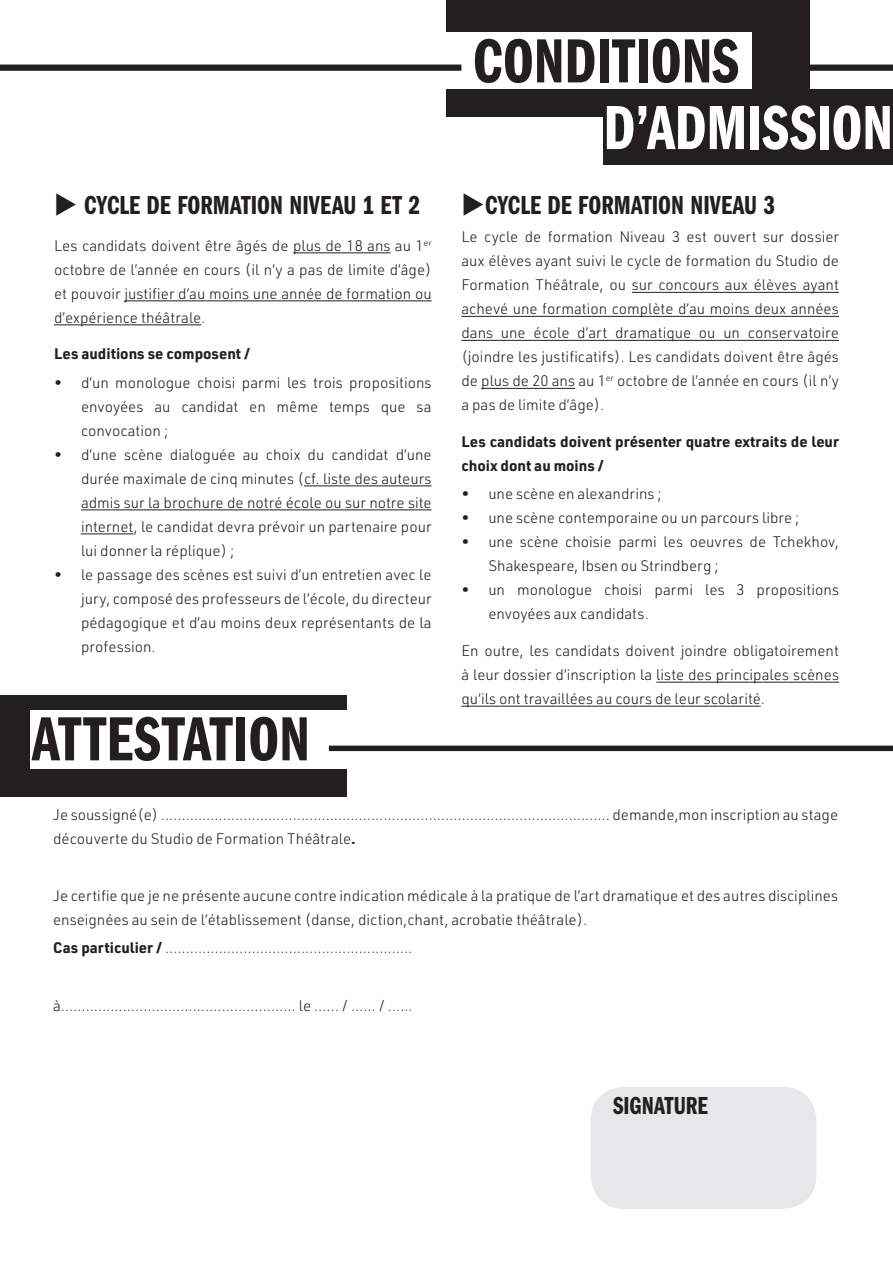
<style>
.page{position:relative;width:893px;height:1263px;background:#fff}
.page>*{position:absolute;margin:0;border:0;box-sizing:border-box;transform-origin:0 0}
.t1{font:64.5px "Franklin Gothic URW Com Dem";color:#231f20}
.t2{font:64.5px "Franklin Gothic URW Com Dem";color:#fff}
.sous_titre{font:27px "Franklin Gothic URW Com Dem";color:#231f20}
.corps_de_texte{font:27px "Franklin Gothic URW Com Dem";color:#231f20}
.sous_titre-2{font:25.5px "Franklin Gothic URW Com Dem";color:#231f20}
.corps_de_texte-2{font:300 15px/24px "URWDIN";color:#231f20;text-align:justify}
.corps_de_texte-3{font:700 15px/24px "URWDIN";color:#231f20}
.s1{font-weight:700}
</style>
<div class="page">
<div style="left:591px;top:1087px;width:225px;height:122px;background:#e6e7e9;border-radius:34px"></div>
<hr style="left:293px;top:252px;width:97px;height:1px;background:#231f20">
<hr style="left:124px;top:300px;width:308px;height:1px;background:#231f20">
<hr style="left:54px;top:324px;width:147px;height:1px;background:#231f20">
<hr style="left:304px;top:485px;width:128px;height:1px;background:#231f20">
<hr style="left:81px;top:509px;width:351px;height:1px;background:#231f20">
<hr style="left:81px;top:533px;width:53px;height:1px;background:#231f20">
<hr style="left:632px;top:292px;width:207px;height:1px;background:#231f20">
<hr style="left:461px;top:316px;width:378px;height:1px;background:#231f20">
<hr style="left:461px;top:340px;width:378px;height:1px;background:#231f20">
<hr style="left:481px;top:388px;width:94px;height:1px;background:#231f20">
<hr style="left:656px;top:682px;width:183px;height:1px;background:#231f20">
<hr style="left:461px;top:706px;width:300px;height:1px;background:#231f20">
<div style="left:446px;top:0;width:350px;height:31px;background:#231f20"></div>
<div style="left:752px;top:0;width:58px;height:118px;background:#231f20"></div>
<div style="left:446px;top:90px;width:447px;height:27px;background:#231f20"></div>
<div style="left:604px;top:91px;width:289px;height:73px;background:#231f20"></div>
<div style="left:0;top:65px;width:461px;height:6px;background:#231f20"></div>
<div style="left:329px;top:746px;width:564px;height:5px;background:#231f20"></div>
<div style="left:780px;top:65px;width:113px;height:6px;background:#231f20"></div>
<div style="left:0;top:695px;width:346px;height:14px;background:#231f20"></div>
<div style="left:0;top:696px;width:30px;height:93px;background:#231f20"></div>
<div style="left:0;top:769px;width:346px;height:28px;background:#231f20"></div>
<p class="t1" style="left:473px;top:16px;width:267px">CONDITIONS</p>
<p class="sous_titre" style="left:54px;top:186px;width:367px">◆ CYCLE DE FORMATION NIVEAU 1 ET 2</p>
<p class="corps_de_texte-2" style="left:54px;top:233px;width:379px">Les candidats doivent être âgés de plus de 18 ans au 1<sup>er </sup>octobre de l’année en cours (il n’y a pas de limite d’âge) et pouvoir justifier d’au moins une année de formation ou d’expérience théâtrale.</p>
<p class="corps_de_texte-3" style="left:54px;top:341px;width:198px">Les auditions se composent /</p>
<p class="corps_de_texte-2" style="left:81px;top:370px;width:352px;text-indent:-27px">• d’un monologue choisi parmi les trois propositions envoyées au candidat en même temps que sa convocation ;</p>
<p class="corps_de_texte-2" style="left:81px;top:442px;width:352px;text-indent:-27px">• d’une scène dialoguée au choix du candidat d’une durée maximale de cinq minutes (cf. liste des auteurs admis sur la brochure de notré école ou sur notre site internet, le candidat devra prévoir un partenaire pour lui donner la réplique) ;</p>
<p class="corps_de_texte-2" style="left:81px;top:562px;width:352px;text-indent:-27px">• le passage des scènes est suivi d’un entretien avec le jury, composé des professeurs de l’école, du directeur pédagogique et d’au moins deux représentants de la profession.</p>
<p class="t1" style="left:32px;top:694px;width:279px">ATTESTATION</p>
<p class="t2" style="left:604px;top:83px;width:291px">D’ADMISSION</p>
<p class="corps_de_texte" style="left:461px;top:186px;width:315px">◆CYCLE DE FORMATION NIVEAU 3</p>
<p class="corps_de_texte-2" style="left:461px;top:224px;width:379px">Le cycle de formation Niveau 3 est ouvert sur dossier aux élèves ayant suivi le cycle de formation du Studio de Formation Théâtrale, ou sur concours aux élèves ayant achevé une formation complète d’au moins deux années dans une école d’art dramatique ou un conservatoire (joindre les justificatifs). Les candidats doivent être âgés de plus de 20 ans au 1<sup>er</sup> octobre de l’année en cours (il n’y a pas de limite d’âge).</p>
<p class="corps_de_texte-3" style="left:461px;top:429px;width:379px">Les candidats doivent présenter quatre extraits de leur choix dont au moins /</p>
<p class="corps_de_texte-2" style="left:461px;top:481px;width:202px">• une scène en alexandrins ;</p>
<p class="corps_de_texte-2" style="left:461px;top:505px;width:340px">• une scène contemporaine ou un parcours libre ;</p>
<p class="corps_de_texte-2" style="left:488px;top:529px;width:352px;text-indent:-27px">• une scène choisie parmi les oeuvres de Tchekhov,<br>Shakespeare, Ibsen ou Strindberg ;</p>
<p class="corps_de_texte-2" style="left:488px;top:577px;width:352px;text-indent:-27px">• un monologue choisi parmi les 3 propositions envoyées aux candidats.</p>
<p class="corps_de_texte-2" style="left:461px;top:638px;width:379px">En outre, les candidats doivent joindre obligatoirement à leur dossier d’inscription la liste des principales scènes qu’ils ont travaillées au cours de leur scolarité.</p>
<p class="corps_de_texte-2" style="left:53px;top:802px;width:786px">Je soussigné(e) ............................................................................................................. demande,mon inscription au stage découverte du Studio de Formation Théâtrale<span class="s1">.</span></p>
<p class="corps_de_texte-2" style="left:53px;top:883px;width:787px">Je certifie que je ne présente aucune contre indication médicale à la pratique de l’art dramatique et des autres disciplines enseignées au sein de l’établissement (danse, diction,chant, acrobatie théâtrale).</p>
<p class="corps_de_texte-2" style="left:53px;top:935px;width:361px"><span class="s1">Cas particulier /</span> ............................................................</p>
<p class="corps_de_texte-2" style="left:53px;top:993px;width:361px">à......................................................... le ...... / ...... / ......</p>
<p class="sous_titre-2" style="left:613px;top:1088px;width:97px">SIGNATURE</p>
</div>
